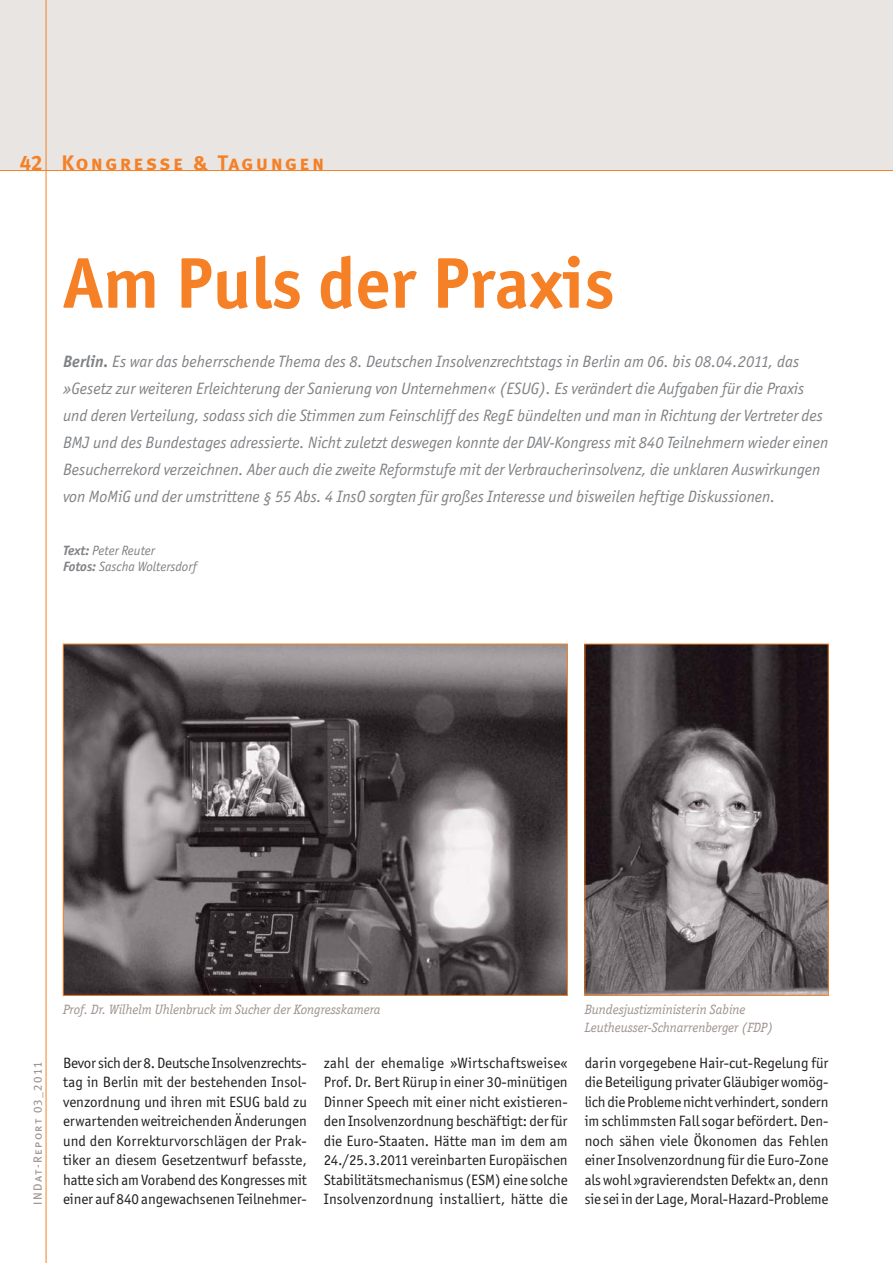
<style>
.page{position:relative;width:893px;height:1263px;background:#fff}
.page>*{position:absolute;margin:0;border:0;box-sizing:border-box;transform-origin:0 0}
.t1{font:700 72px "Officina Sans ITC Std";color:#f58025}
.t2{font:21px "Meta Plus Bold Caps";letter-spacing:.105em;color:#f58025}
.t3{font:italic 16.5px/27px "Officina Sans ITC Std";color:#808285}
.t4{font:15px/19.5px "Officina Sans ITC Std";letter-spacing:-.005em;color:#231f20;text-align:justify}
.t5{font:italic 13.5px/18px "Officina Ser ITC Std";color:#9f928f}
.t6{font:italic 13.5px/16.2px "Officina Sans ITC Std";color:#808285}
.t7{font:12px "Meta Plus Book Caps";letter-spacing:.105em;color:#9f928f}
.s1{font-weight:700}
</style>
<div class="page">
<hr style="left:892px;top:0;width:1px;height:171px;background:#e8e5e3">
<div style="left:0;top:0;width:892px;height:171px;background:#e8e5e3"></div>
<hr style="left:46px;top:0;width:1px;height:1263px;background:#f58025">
<img style="left:65px;top:646px;width:501px;height:347px">
<img style="left:587px;top:646px;width:239px;height:347px">
<hr style="left:0;top:170px;width:893px;height:1px;background:#f58025">
<h2 class="t2" style="left:20px;top:151px;width:24px">42</h2>
<h2 class="t2" style="left:62px;top:151px;width:264px">Kongresse &amp; Tagungen</h2>
<h1 class="t1" style="left:63px;top:249px;width:553px">Am Puls der Praxis</h1>
<p class="t3" style="left:63px;top:348px;width:767px"><span class="s1">Berlin.</span> Es war das beherrschende Thema des 8. Deutschen Insolvenzrechtstags in Berlin am 06. bis 08.04.2011, das »Gesetz zur weiteren Erleichterung der Sanierung von Unternehmen« (ESUG). Es verändert die Aufgaben für die Praxis und deren Verteilung, sodass sich die Stimmen zum Feinschliff des RegE bündelten und man in Richtung der Vertreter des BMJ und des Bundestages adressierte. Nicht zuletzt deswegen konnte der DAV-Kongress mit 840 Teilnehmern wieder einen Besucherrekord verzeichnen. Aber auch die zweite Reformstufe mit der Verbraucherinsolvenz, die unklaren Auswirkungen von MoMiG und der umstrittene § 55 Abs. 4 InsO sorgten für großes Interesse und bisweilen heftige Diskussionen.</p>
<p class="t6" style="left:63px;top:543px;width:135px"><span class="s1">Text:</span> Peter Reuter<br><span class="s1">Fotos:</span> Sascha Woltersdorf</p>
<p class="t7" style="left:31px;top:1205px;width:145px;rotate:-90deg">INDat-Report 03_2011</p>
<p class="t5" style="left:63px;top:1001px;width:319px">Prof. Dr. Wilhelm Uhlenbruck im Sucher der Kongresskamera</p>
<p class="t5" style="left:585px;top:1001px;width:190px">Bundesjustizministerin Sabine<br>Leutheusser-Schnarrenberger (FDP)</p>
<p class="t4" style="left:63px;top:1053px;width:245px">Bevor sich der 8. Deutsche Insolvenzrechts&shy;tag in Berlin mit der bestehenden Insol&shy;venzordnung und ihren mit ESUG bald zu erwartenden weitreichenden Änderungen und den Korrekturvorschlägen der Prak&shy;tiker an diesem Gesetzentwurf befasste, hatte sich am Vorabend des Kongresses mit einer auf 840 angewachsenen Teilnehmer-</p>
<p class="t4" style="left:324px;top:1053px;width:245px">zahl der ehemalige »Wirtschaftsweise« Prof. Dr. Bert Rürup in einer 30-minütigen Dinner Speech mit einer nicht existieren&shy;den Insolvenzordnung beschäftigt: der für die Euro-Staaten. Hätte man im dem am 24./25.3.2011 vereinbarten Europäischen Stabilitätsmechanismus (ESM) eine solche Insolvenzordnung installiert, hätte die</p>
<p class="t4" style="left:585px;top:1053px;width:245px">darin vorgegebene Hair-cut-Regelung für die Beteiligung privater Gläubiger womög&shy;lich die Probleme nicht verhindert, sondern im schlimmsten Fall sogar befördert. Den&shy;noch sähen viele Ökonomen das Fehlen einer Insolvenzordnung für die Euro-Zone als wohl »gravierendsten Defekt« an, denn sie sei in der Lage, Moral-Hazard-Probleme</p>
</div>
